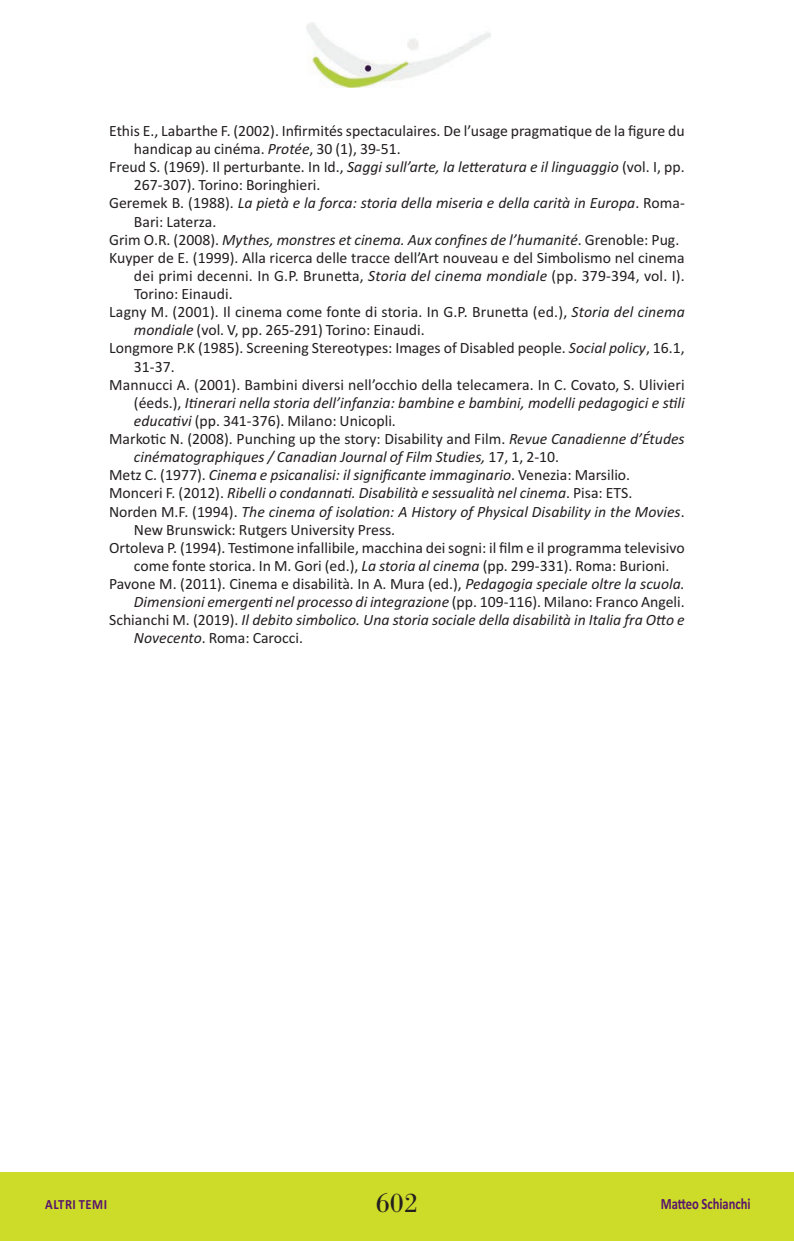
<style>
.page{position:relative;width:794px;height:1241px;background:#fff}
.page>*{position:absolute;margin:0;border:0;box-sizing:border-box;transform-origin:0 0}
.t1{font:28px "Bodoni Antiqua T";color:#231f20}
.t2{font:15.75px "Calibri";color:#231f20}
.t3{font:italic 15.75px "Calibri";color:#231f20}
.t4{font:700 15.75px "Calibri";color:#5a166b;scale:.8 1}
.t5{font:700 14px "Calibri";letter-spacing:.04em;color:#5a166b;scale:.9 1}
.s1{font-style:italic}
.s2{font-style:normal}
</style>
<div class="page">
<div style="left:0;top:1172px;width:794px;height:68px;background:#cddc28"></div>
<img style="left:307px;top:23px;width:183px;height:64px">
<p class="t2" style="left:109px;top:121px;width:577px">Ethis E., Labarthe F. (2002). Infirmités spectaculaires. De l’usage pragmatique de la figure du</p>
<p class="t2" style="left:134px;top:139px;width:268px">handicap au cinéma. <span class="s1">Protée</span>, 30 (1), 39-51.</p>
<p class="t2" style="left:109px;top:157px;width:577px">Freud S. (1969). Il perturbante. In Id., <span class="s1">Saggi sull’arte, la letteratura e il linguaggio</span> (vol. I, pp.</p>
<p class="t2" style="left:134px;top:176px;width:188px">267-307). Torino: Boringhieri.</p>
<p class="t3" style="left:109px;top:194px;width:577px"><span class="s2">Geremek B. (1988).</span> La pietà e la forca: storia della miseria e della carità in Europa<span class="s2">. Roma-</span></p>
<p class="t2" style="left:134px;top:212px;width:84px">Bari: Laterza.</p>
<p class="t3" style="left:109px;top:230px;width:571px"><span class="s2">Grim O.R. (2008).</span> Mythes, monstres et cinema. Aux confines de l’humanité<span class="s2">. Grenoble: Pug.</span></p>
<p class="t2" style="left:109px;top:248px;width:577px">Kuyper de E. (1999). Alla ricerca delle tracce dell’Art nouveau e del Simbolismo nel cinema</p>
<p class="t2" style="left:134px;top:266px;width:552px">dei primi decenni. In G.P. Brunetta, <span class="s1">Storia del cinema mondiale</span> (pp. 379-394, vol. I).</p>
<p class="t2" style="left:134px;top:284px;width:100px">Torino: Einaudi.</p>
<p class="t2" style="left:109px;top:302px;width:577px">Lagny M. (2001). Il cinema come fonte di storia. In G.P. Brunetta (ed.), <span class="s1">Storia del cinema</span></p>
<p class="t2" style="left:134px;top:320px;width:292px"><span class="s1">mondiale</span> (vol. V, pp. 265-291) Torino: Einaudi.</p>
<p class="t2" style="left:109px;top:339px;width:577px">Longmore P.K (1985). Screening Stereotypes: Images of Disabled people. <span class="s1">Social policy</span>, 16.1,</p>
<p class="t2" style="left:134px;top:357px;width:42px">31-37.</p>
<p class="t2" style="left:109px;top:375px;width:577px">Mannucci A. (2001). Bambini diversi nell’occhio della telecamera. In C. Covato, S. Ulivieri</p>
<p class="t3" style="left:134px;top:393px;width:552px"><span class="s2">(éeds.),</span> Itinerari nella storia dell’infanzia: bambine e bambini, modelli pedagogici e stili</p>
<p class="t2" style="left:134px;top:411px;width:263px"><span class="s1">educativi</span> (pp. 341-376). Milano: Unicopli.</p>
<p class="t2" style="left:109px;top:429px;width:577px">Markotic N. (2008). Punching up the story: Disability and Film. <span class="s1">Revue Canadienne d’Études</span></p>
<p class="t3" style="left:134px;top:447px;width:427px">cinématographiques / Canadian Journal of Film Studies, <span class="s2">17, 1, 2-10.</span></p>
<p class="t3" style="left:109px;top:465px;width:522px"><span class="s2">Metz C. (1977).</span> Cinema e psicanalisi: il significante immaginario<span class="s2">. Venezia: Marsilio.</span></p>
<p class="t3" style="left:109px;top:483px;width:525px"><span class="s2">Monceri F. (2012).</span> Ribelli o condannati. Disabilità e sessualità nel cinema<span class="s2">. Pisa: ETS.</span></p>
<p class="t3" style="left:109px;top:502px;width:577px"><span class="s2">Norden M.F. (1994).</span> The cinema of isolation: A History of Physical Disability in the Movies<span class="s2">.</span></p>
<p class="t2" style="left:134px;top:520px;width:263px">New Brunswick: Rutgers University Press.</p>
<p class="t2" style="left:109px;top:538px;width:577px">Ortoleva P. (1994). Testimone infallibile, macchina dei sogni: il film e il programma televisivo</p>
<p class="t2" style="left:134px;top:556px;width:537px">come fonte storica. In M. Gori (ed.), <span class="s1">La storia al cinema</span> (pp. 299-331). Roma: Burioni.</p>
<p class="t2" style="left:109px;top:574px;width:577px">Pavone M. (2011). Cinema e disabilità. In A. Mura (ed.), <span class="s1">Pedagogia speciale oltre la scuola.</span></p>
<p class="t3" style="left:134px;top:592px;width:552px">Dimensioni emergenti nel processo di integrazione <span class="s2">(pp. 109-116). Milano: Franco Angeli.</span></p>
<p class="t3" style="left:109px;top:610px;width:577px"><span class="s2">Schianchi M. (2019).</span> Il debito simbolico. Una storia sociale della disabilità in Italia fra Otto e</p>
<p class="t2" style="left:134px;top:628px;width:171px"><span class="s1">Novecento</span>. Roma: Carocci.</p>
<p class="t5" style="left:45px;top:1195px;width:70px">ALTRI TEMI</p>
<h1 class="t1" style="left:376px;top:1185px;width:43px">602</h1>
<p class="t4" style="left:660px;top:1194px;width:114px">Matteo Schianchi</p>
</div>
